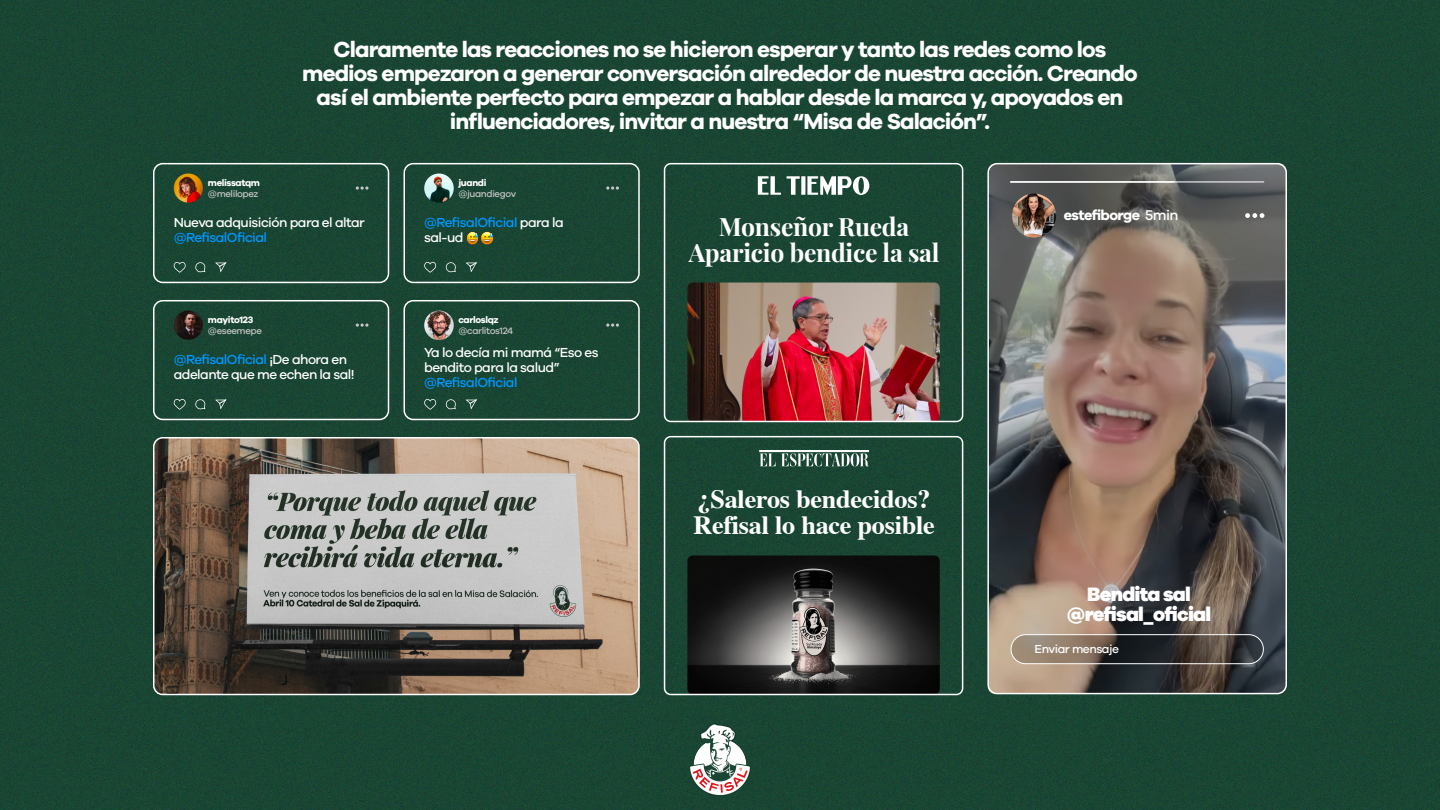
<style>
.page{position:relative;width:1440px;height:810px;background:#fff}
.page>*{position:absolute;margin:0;border:0;box-sizing:border-box;transform-origin:0 0}
.t1{font:700 26.25px/26.2px "Times";letter-spacing:-.01em;color:#fff}
.t2{font:24.75px/26.2px "Playfair Display";letter-spacing:-.01em;color:#fff;text-align:center}
.t3{font:700 22.5px/24px "Galano Grotesque";letter-spacing:-.04em;color:#fff;text-align:center}
.t4{font:800 20.02px/20px "Galano Grotesque";letter-spacing:-.04em;color:#fff;text-align:center}
.t5{font:700 14.55px "Galano Grotesque";letter-spacing:-.04em;color:#fff}
.t6{font:500 13.5px/15px "Galano Grotesque";letter-spacing:-.04em;color:#fff}
.t7{font:500 13.5px/15px "Galano Grotesque";letter-spacing:-.04em;color:#0098ff}
.t8{font:500 12px "Galano Grotesque";letter-spacing:-.04em;color:#fff}
.t9{font:500 9.6px "Galano Grotesque";letter-spacing:-.04em;color:#c6c6c6}
.t10{font:700 9.6px "Galano Grotesque";letter-spacing:-.04em;color:#fff}
.s1{color:#0098ff}
.s2{color:#fff}
.s3{font-weight:500}
</style>
<div class="page">
<img style="left:0;top:0;width:1440px;height:810px">
<img style="left:988px;top:164px;width:298px;height:530px">
<img style="left:1012px;top:194px;width:44px;height:44px;border-radius:22px">
<svg style="left:1245px;top:213px;width:19px;height:5px"></svg>
<svg style="left:1011px;top:635px;width:252px;height:29px;background:#554c45"></svg>
<div style="left:1011px;top:634px;width:253px;height:30px;border:1px solid #fff;border-radius:15px"></div>
<hr style="left:1011px;top:181px;width:253px;height:2px;background:#fff">
<img style="left:655px;top:710px;width:130px;height:100px">
<div style="left:987px;top:163px;width:300px;height:531px;border:2px solid #fff;border-radius:9px"></div>
<div style="left:153px;top:163px;width:236px;height:120px;border:2px solid #fff;border-radius:9px"></div>
<div style="left:153px;top:300px;width:236px;height:120px;border:2px solid #fff;border-radius:9px"></div>
<img style="left:154px;top:438px;width:485px;height:256px">
<div style="left:404px;top:163px;width:236px;height:120px;border:2px solid #fff;border-radius:9px"></div>
<div style="left:404px;top:300px;width:236px;height:120px;border:2px solid #fff;border-radius:9px"></div>
<img style="left:424px;top:173px;width:30px;height:30px;border-radius:15px">
<svg style="left:466px;top:232px;width:27px;height:12px"></svg>
<img style="left:174px;top:173px;width:29px;height:30px;border-radius:15px">
<svg style="left:356px;top:186px;width:13px;height:4px"></svg>
<svg style="left:173px;top:262px;width:13px;height:11px"></svg>
<svg style="left:195px;top:262px;width:10px;height:10px"></svg>
<svg style="left:215px;top:262px;width:12px;height:10px"></svg>
<svg style="left:606px;top:186px;width:13px;height:4px"></svg>
<svg style="left:424px;top:262px;width:13px;height:11px"></svg>
<svg style="left:446px;top:262px;width:10px;height:10px"></svg>
<svg style="left:466px;top:262px;width:12px;height:10px"></svg>
<svg style="left:356px;top:324px;width:13px;height:3px"></svg>
<svg style="left:173px;top:399px;width:13px;height:11px"></svg>
<svg style="left:195px;top:399px;width:10px;height:10px"></svg>
<svg style="left:215px;top:399px;width:12px;height:10px"></svg>
<svg style="left:606px;top:324px;width:13px;height:3px"></svg>
<svg style="left:424px;top:399px;width:13px;height:11px"></svg>
<svg style="left:446px;top:399px;width:10px;height:10px"></svg>
<svg style="left:466px;top:399px;width:12px;height:10px"></svg>
<img style="left:174px;top:311px;width:29px;height:29px;border-radius:15px">
<img style="left:424px;top:311px;width:30px;height:29px;border-radius:15px">
<div style="left:153px;top:437px;width:487px;height:258px;border:2px solid #fff;border-radius:9px"></div>
<img style="left:687px;top:556px;width:253px;height:136px">
<img style="left:687px;top:283px;width:253px;height:136px">
<svg style="left:758px;top:176px;width:23px;height:19px"></svg>
<svg style="left:787px;top:176px;width:82px;height:19px"></svg>
<svg style="left:759px;top:450px;width:110px;height:17px"></svg>
<div style="left:664px;top:436px;width:299px;height:259px;border:2px solid #fff;border-radius:6px"></div>
<div style="left:664px;top:163px;width:299px;height:259px;border:2px solid #fff;border-radius:6px"></div>
<p class="t3" style="left:302px;top:37px;width:837px">Claramente las reacciones no se hicieron esperar y tanto las redes como los medios empezaron a generar conversación alrededor de nuestra acción. Creando así el ambiente perfecto para empezar a hablar desde la marca y, apoyados en influenciadores, invitar a nuestra “Misa de Salación”.</p>
<p class="t10" style="left:208px;top:176px;width:54px">melissatqm</p>
<p class="t9" style="left:208px;top:188px;width:52px">@melilopez</p>
<p class="t6" style="left:174px;top:215px;width:193px">Nueva adquisición para el altar</p>
<p class="t7" style="left:174px;top:230px;width:95px">@RefisalOficial</p>
<p class="t10" style="left:208px;top:313px;width:47px">mayito123</p>
<p class="t9" style="left:208px;top:325px;width:55px">@eseemepe</p>
<p class="t6" style="left:174px;top:352px;width:183px"><span class="s1">@RefisalOficial</span> ¡De ahora en adelante que me echen la sal!</p>
<p class="t10" style="left:458px;top:176px;width:30px">juandi</p>
<p class="t9" style="left:458px;top:188px;width:59px">@juandiegov</p>
<p class="t7" style="left:424px;top:215px;width:141px">@RefisalOficial <span class="s2">para la sal-ud</span></p>
<p class="t10" style="left:458px;top:313px;width:42px">carloslqz</p>
<p class="t9" style="left:458px;top:325px;width:56px">@carlitos124</p>
<p class="t6" style="left:424px;top:344px;width:176px">Ya lo decía mi mamá “Eso es bendito para la salud”</p>
<p class="t7" style="left:424px;top:374px;width:95px">@RefisalOficial</p>
<p class="t2" style="left:689px;top:211px;width:252px">Monseñor Rueda<br>Aparicio bendice la sal</p>
<p class="t1" style="left:693px;top:483px;width:243px">¿Saleros bendecidos?<br>Refisal lo hace posible</p>
<p class="t5" style="left:1064px;top:206px;width:116px">estefiborge <span class="s3">5min</span></p>
<p class="t4" style="left:1067px;top:583px;width:146px">Bendita sal @refisal_oficial</p>
<p class="t8" style="left:1035px;top:642px;width:86px">Enviar mensaje</p>
</div>
